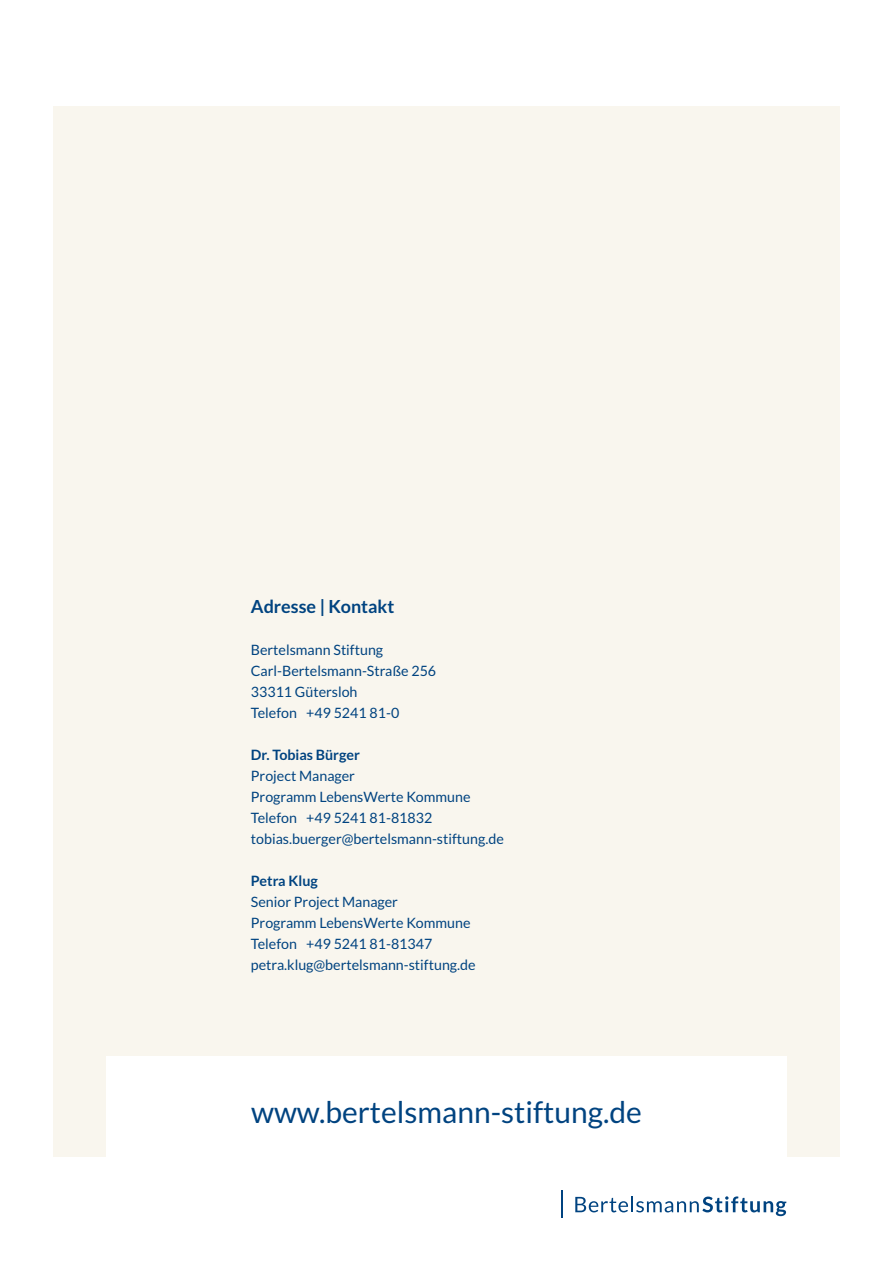
<style>
.page{position:relative;width:893px;height:1263px;background:#fff}
.page>*{position:absolute;margin:0;border:0;box-sizing:border-box;transform-origin:0 0}
.t1{font:30px "Lato";color:#004380}
.t2{font:700 18px "Lato";color:#004380}
.t3{font:14.25px/21px "Lato";color:#004380}
.t4{font:700 14.25px "Lato";color:#004380}
</style>
<div class="page">
<div style="left:53px;top:106px;width:787px;height:1051px;background:#f9f6ee"></div>
<div style="left:106px;top:1057px;width:681px;height:108px;background:#fff"></div>
<svg style="left:575px;top:1196px;width:211px;height:20px"></svg>
<hr style="left:561px;top:1191px;width:2px;height:27px;background:#004380">
<p class="t2" style="left:251px;top:596px;width:145px">Adresse | Kontakt</p>
<p class="t3" style="left:251px;top:639px;width:187px">Bertelsmann Stiftung<br>Carl-Bertelsmann-Straße 256<br>33311 Gütersloh<br>Telefon +49 5241 81-0</p>
<p class="t4" style="left:251px;top:746px;width:110px">Dr. Tobias Bürger</p>
<p class="t3" style="left:251px;top:765px;width:254px">Project Manager<br>Programm LebensWerte Kommune<br>Telefon +49 5241 81-81832 tobias.buerger@bertelsmann-stiftung.de</p>
<p class="t4" style="left:251px;top:872px;width:68px">Petra Klug</p>
<p class="t3" style="left:251px;top:891px;width:226px">Senior Project Manager<br>Programm LebensWerte Kommune<br>Telefon +49 5241 81-81347 petra.klug@bertelsmann-stiftung.de</p>
<h1 class="t1" style="left:251px;top:1096px;width:392px">www.bertelsmann-stiftung.de</h1>
</div>
